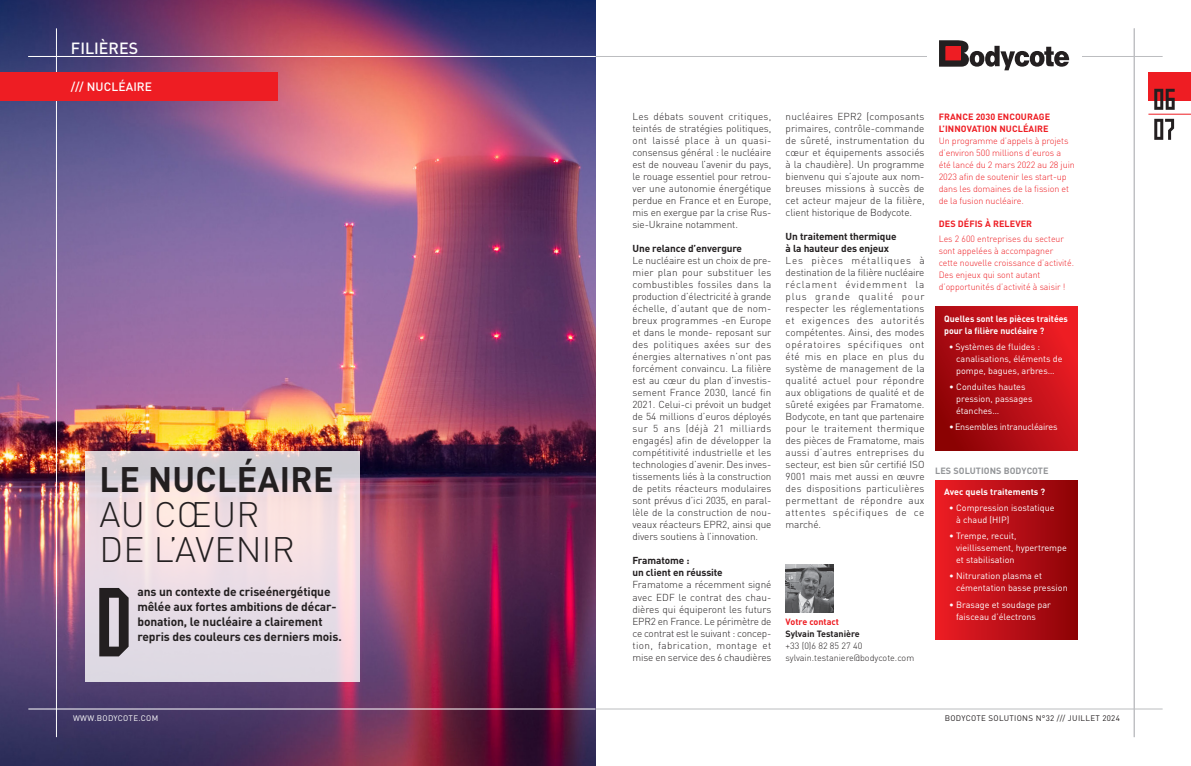
<style>
.page{position:relative;width:1191px;height:766px;background:#fff}
.page>*{position:absolute;margin:0;border:0;box-sizing:border-box;transform-origin:0 0}
.titre_lettrine{font:97.7px "Pop Pop";color:#231f20}
.TITRE{font:300 35px/35px "DINOT";letter-spacing:.01em;color:#231f20}
.t1{font:500 16px "DINOT";color:#fff}
.titre_lettrine-2{font:700 12px/15px "DINOT";letter-spacing:-.01em;color:#231f20}
.t2{font:500 12px "DINOT";letter-spacing:.01em;color:#fff}
.titre_lettrine-3{font:300 10px/12px "DINOT";letter-spacing:-.01em;color:#231f20;text-align:justify}
.titre_lettrine-4{font:700 10px/12px "DINOT";letter-spacing:-.01em;color:#231f20}
.t3{font:300 9px/12px "DINOT";letter-spacing:-.01em;color:#ee1d23}
.t4{font:9px/12px "DINOT";color:#fff}
.t5{font:700 9px/12px "DINOT";color:#fff}
.t6{font:700 9px/12px "DINOT";letter-spacing:.01em;color:#ee1d23}
.t7{font:300 9px "DINOT";color:#231f20}
.t8{font:9px "DINOT";letter-spacing:-.02em;color:#fff}
.t9{font:700 9px "DINOT";letter-spacing:.01em;color:#939598}
.t10{font:700 9px "DINOT";color:#231f20}
.t11{font:8px "DINOT";letter-spacing:.04em;color:#231f20}
.t12{font:8px "DINOT";letter-spacing:.04em;color:#fff}
.s1{font-weight:700}
</style>
<div class="page">
<hr style="left:595px;top:708px;width:567px;height:1px;background:#bcbdc0">
<hr style="left:595px;top:56px;width:567px;height:1px;background:#bcbdc0">
<img style="left:0;top:0;width:595px;height:765px">
<hr style="left:28px;top:56px;width:567px;height:1px;background:#fff">
<hr style="left:56px;top:28px;width:1px;height:709px;background:#fff">
<hr style="left:1134px;top:28px;width:1px;height:709px;background:#bcbdc0">
<hr style="left:28px;top:708px;width:567px;height:1px;background:#fff">
<div style="left:1148px;top:72px;width:43px;height:28px;background:#ee1d23"></div>
<hr style="left:1148px;top:114px;width:43px;height:1px;background:#ee1d23">
<svg style="left:1154px;top:119px;width:20px;height:21px"></svg>
<svg style="left:1154px;top:89px;width:20px;height:21px"></svg>
<svg style="left:85px;top:451px;width:274px;height:230px;background:#e8dbe1"></svg>
<svg style="left:935px;top:306px;width:142px;height:144px;background:#bc0f16"></svg>
<div style="left:935px;top:480px;width:142px;height:159px;background:linear-gradient(to right,#ed1d26,#8c0308)"></div>
<div style="left:927px;top:31px;width:154px;height:46px;background:#fff"></div>
<svg style="left:939px;top:40px;width:130px;height:30px"></svg>
<div style="left:946px;top:47px;width:14px;height:13px;background:#ee1d23"></div>
<div style="left:945px;top:47px;width:15px;height:13px;border:1px solid #ee1d23"></div>
<img style="left:785px;top:564px;width:48px;height:48px">
<div style="left:0;top:72px;width:278px;height:28px;background:#ee1d23"></div>
<p class="t1" style="left:71px;top:38px;width:69px">FILIÈRES</p>
<p class="t2" style="left:71px;top:79px;width:83px">/// NUCLÉAIRE</p>
<p class="TITRE" style="left:99px;top:461px;width:236px"><span class="s1">LE NUCLÉAIRE<br></span>AU CŒUR<br>DE L’AVENIR</p>
<p class="titre_lettrine" style="left:99px;top:563px;width:41px">D</p>
<p class="titre_lettrine-2" style="left:137px;top:584px;width:206px">ans un contexte de criseénergétique mêlée aux fortes ambitions de décar&shy;bonation, le nucléaire a clairement repris des couleurs ces derniers mois.</p>
<p class="t12" style="left:73px;top:712px;width:87px">WWW.BODYCOTE.COM</p>
<p class="titre_lettrine-3" style="left:632px;top:110px;width:140px">Les débats souvent critiques, teintés de stratégies politiques, ont laissé place à un quasi&shy;consensus général : le nucléaire est de nouveau l’avenir du pays, le rouage essentiel pour retrou&shy;ver une autonomie énergétique perdue en France et en Europe, mis en exergue par la crise Rus&shy;sie-Ukraine notamment.</p>
<p class="titre_lettrine-4" style="left:632px;top:242px;width:111px">Une relance d’envergure</p>
<p class="titre_lettrine-3" style="left:632px;top:254px;width:140px">Le nucléaire est un choix de pre&shy;mier plan pour substituer les combustibles fossiles dans la production d’électricité à grande échelle, d’autant que de nom&shy;breux programmes -en Europe et dans le monde- reposant sur des politiques axées sur des énergies alternatives n’ont pas forcément convaincu. La filière est au cœur du plan d’investis&shy;sement France 2030, lancé fin 2021. Celui-ci prévoit un budget de 54 millions d’euros déployés sur 5 ans (déjà 21 milliards engagés) afin de développer la compétitivité industrielle et les technologies d’avenir. Des inves&shy;tissements liés à la construction de petits réacteurs modulaires sont prévus d’ici 2035, en paral&shy;lèle de la construction de nou&shy;veaux réacteurs EPR2, ainsi que divers soutiens à l’innovation.</p>
<p class="titre_lettrine-4" style="left:632px;top:554px;width:92px">Framatome :<br>un client en réussite</p>
<p class="titre_lettrine-3" style="left:632px;top:578px;width:140px">Framatome a récemment signé avec EDF le contrat des chau&shy;dières qui équiperont les futurs EPR2 en France. Le périmètre de ce contrat est le suivant : concep&shy;tion, fabrication, montage et mise en service des 6 chaudières</p>
<p class="titre_lettrine-3" style="left:785px;top:110px;width:140px">nucléaires EPR2 (composants primaires, contrôle-commande de sûreté, instrumentation du cœur et équipements associés à la chaudière). Un programme bienvenu qui s’ajoute aux nom&shy;breuses missions à succès de cet acteur majeur de la filière, client historique de Bodycote.</p>
<p class="titre_lettrine-4" style="left:785px;top:230px;width:112px">Un traitement thermique à la hauteur des enjeux</p>
<p class="titre_lettrine-3" style="left:785px;top:254px;width:140px">Les pièces métalliques à destination de la filière nucléaire réclament évidemment la plus grande qualité pour respecter les réglementations et exigences des autorités compétentes. Ainsi, des modes opératoires spécifiques ont été mis en place en plus du système de management de la qualité actuel pour répondre aux obligations de qualité et de sûreté exigées par Framatome.<br>Bodycote, en tant que partenaire pour le traitement thermique des pièces de Framatome, mais aussi d’autres entreprises du secteur, est bien sûr certifié ISO 9001 mais met aussi en œuvre des dispositions particulières permettant de répondre aux attentes spécifiques de ce marché.</p>
<p class="t6" style="left:785px;top:614px;width:55px">Votre contact</p>
<p class="t10" style="left:785px;top:627px;width:76px">Sylvain Testanière</p>
<p class="t7" style="left:785px;top:639px;width:78px">+33 (0)6 82 85 27 40</p>
<p class="t7" style="left:785px;top:651px;width:130px">sylvain.testaniere@bodycote.com</p>
<p class="t6" style="left:938px;top:110px;width:113px">FRANCE 2030 ENCOURAGE<br>L’INNOVATION NUCLÉAIRE</p>
<p class="t3" style="left:938px;top:134px;width:138px">Un programme d’appels à projets d’environ 500 millions d’euros a été lancé du 2 mars 2022 au 28 juin<br>2023 afin de soutenir les start-up dans les domaines de la fission et de la fusion nucléaire.</p>
<p class="t6" style="left:938px;top:217px;width:95px">DES DÉFIS À RELEVER</p>
<p class="t3" style="left:938px;top:232px;width:137px">Les 2 600 entreprises du secteur sont appelées à accompagner cette nouvelle croissance d’activité.<br>Des enjeux qui sont autant d’opportunités d’activité à saisir !</p>
<p class="t5" style="left:944px;top:312px;width:125px">Quelles sont les pièces traitées pour la filière nucléaire ?</p>
<p class="t4" style="left:956px;top:340px;width:108px;text-indent:-7px"><span class="s1">•</span> Systèmes de fluides : canalisations, éléments de pompe, bagues, arbres…</p>
<p class="t4" style="left:949px;top:380px;width:78px">• Conduites hautes</p>
<p class="t4" style="left:956px;top:392px;width:78px">pression, passages</p>
<p class="t4" style="left:956px;top:404px;width:45px">étanches…</p>
<p class="t8" style="left:949px;top:420px;width:110px">• Ensembles intranucléaires</p>
<p class="t9" style="left:935px;top:465px;width:115px">LES SOLUTIONS BODYCOTE</p>
<p class="t5" style="left:944px;top:485px;width:102px">Avec quels traitements ?</p>
<p class="t4" style="left:956px;top:502px;width:100px;text-indent:-7px"><span class="s1">•</span> Compression isostatique à chaud (HIP)</p>
<p class="t4" style="left:956px;top:530px;width:112px;text-indent:-7px">• Trempe, recuit, vieillissement, hypertrempe et stabilisation</p>
<p class="t4" style="left:956px;top:570px;width:113px;text-indent:-7px">• Nitruration plasma et cémentation basse pression</p>
<p class="t4" style="left:956px;top:598px;width:96px;text-indent:-7px">• Brasage et soudage par faisceau d’électrons</p>
<p class="t11" style="left:944px;top:712px;width:177px">BODYCOTE SOLUTIONS N°32 /// JUILLET 2024</p>
</div>
